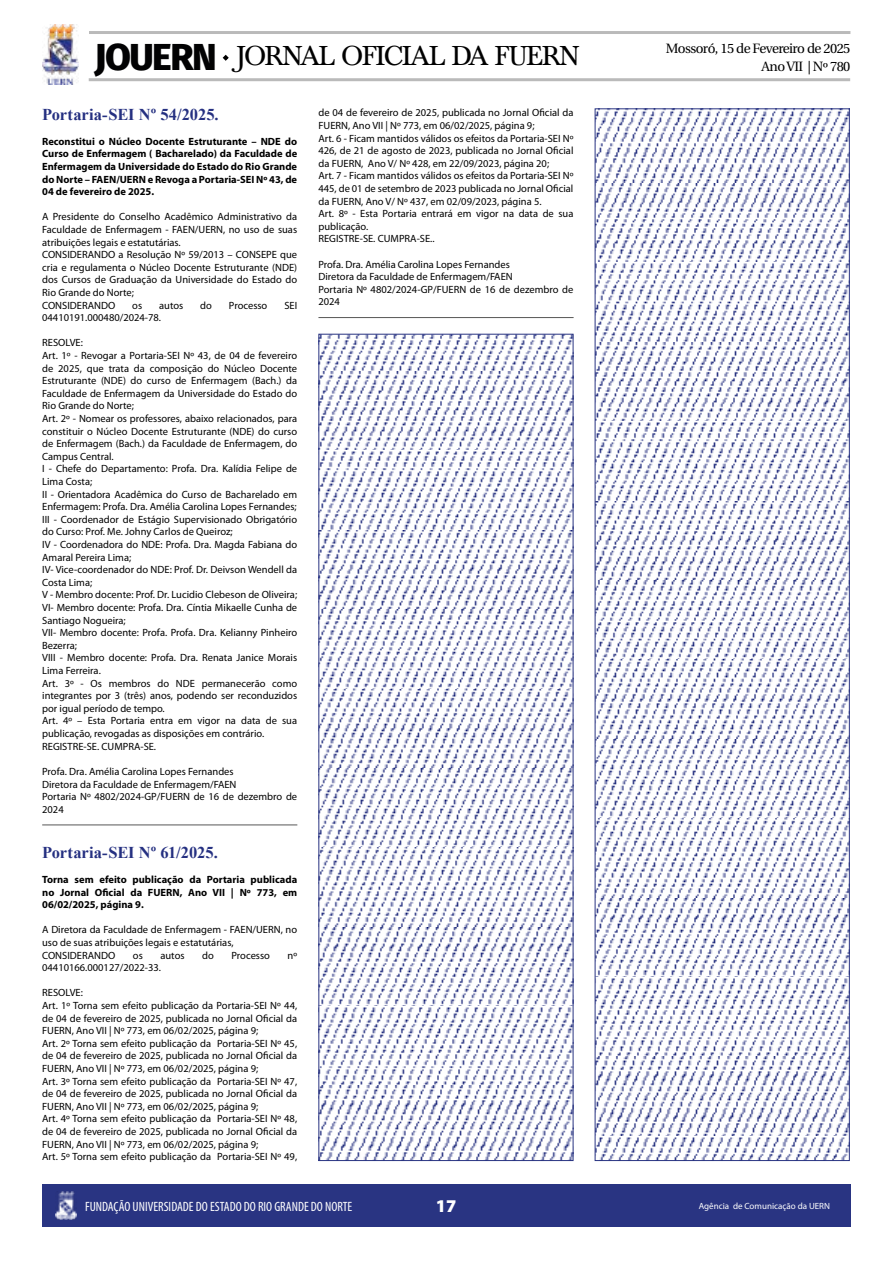
<style>
.page{position:relative;width:893px;height:1263px;background:#fff}
.page>*{position:absolute;margin:0;border:0;box-sizing:border-box;transform-origin:0 0}
.t1{font:800 37.5px "Fira Sans";letter-spacing:-.04em;color:#020203}
.t2{font:28.5px "Baskervald ADF Std";letter-spacing:-.04em;color:#000}
.t3{font:900 18px "Myriad Pro";color:#fff}
.t4{font:700 16.5px "Times New Roman";color:#253081}
.t5{font:condensed 13.5px "Myriad Pro";color:#fff}
.t6{font:13.5px "Heuristica";letter-spacing:-.04em;color:#000}
.t7{font:10.5px/12.6px "Myriad Pro";color:#000}
.t8{font:700 10.5px/12.6px "Myriad Pro";color:#000;text-align:justify}
.t9{font:9px "Myriad Pro";color:#fff}
</style>
<div class="page">
<img style="left:43px;top:25px;width:35px;height:59px">
<hr style="left:89px;top:31px;width:761px;height:3px;background:#878787">
<hr style="left:89px;top:78px;width:761px;height:3px;background:#878787">
<svg style="left:222px;top:54px;width:7px;height:7px"></svg>
<div style="left:43px;top:1184px;width:808px;height:43px;background:#293482"></div>
<img style="left:55px;top:1191px;width:21px;height:29px">
<hr style="left:42px;top:824px;width:255px;height:1px;background:#575756">
<hr style="left:318px;top:317px;width:256px;height:1px;background:#575756">
<img style="left:320px;top:336px;width:251px;height:823px">
<div style="left:318px;top:334px;width:255px;height:827px;border:1px solid #293482"></div>
<img style="left:597px;top:110px;width:251px;height:1049px">
<h1 class="t1" style="left:95px;top:25px;width:124px">JOUERN</h1>
<h2 class="t2" style="left:237px;top:40px;width:344px">JORNAL OFICIAL DA FUERN</h2>
<p class="t6" style="left:666px;top:38px;width:186px">Mossoró, 15 de Fevereiro de 2025</p>
<p class="t6" style="left:762px;top:56px;width:90px">Ano VII | Nº 780</p>
<h3 class="t4" style="left:42px;top:102px;width:178px">Portaria-SEI Nº 54/2025.</h3>
<p class="t8" style="left:42px;top:135px;width:256px">Reconstitui o Núcleo Docente Estruturante – NDE do Curso de Enfermagem ( Bacharelado) da Faculdade de Enfermagem da Universidade do Estado do Rio Grande do Norte – FAEN/UERN e Revoga a Portaria-SEI Nº 43, de 04 de fevereiro de 2025.</p>
<p class="t7" style="left:42px;top:210px;width:256px">A Presidente do Conselho Acadêmico Administrativo da Faculdade de Enfermagem - FAEN/UERN, no uso de suas atribuições legais e estatutárias.<br>CONSIDERANDO a Resolução Nº 59/2013 – CONSEPE que cria e regulamenta o Núcleo Docente Estruturante (NDE) dos Cursos de Graduação da Universidade do Estado do Rio Grande do Norte;<br>CONSIDERANDO</p>
<p class="t7" style="left:132px;top:299px;width:11px">os</p>
<p class="t7" style="left:159px;top:299px;width:26px">autos</p>
<p class="t7" style="left:200px;top:299px;width:13px">do</p>
<p class="t7" style="left:229px;top:299px;width:40px">Processo</p>
<p class="t7" style="left:284px;top:299px;width:14px">SEI</p>
<p class="t7" style="left:42px;top:311px;width:120px">04410191.000480/2024-78.</p>
<p class="t7" style="left:42px;top:336px;width:257px">RESOLVE:<br>Art. 1º - Revogar a Portaria-SEI Nº 43, de 04 de fevereiro de 2025, que trata da composição do Núcleo Docente Estruturante (NDE) do curso de Enfermagem (Bach.) da Faculdade de Enfermagem da Universidade do Estado do Rio Grande do Norte;<br>Art. 2º - Nomear os professores, abaixo relacionados, para constituir o Núcleo Docente Estruturante (NDE) do curso de Enfermagem (Bach.) da Faculdade de Enfermagem, do Campus Central.<br>I - Chefe do Departamento: Profa. Dra. Kalídia Felipe de Lima Costa;<br>II - Orientadora Acadêmica do Curso de Bacharelado em Enfermagem: Profa. Dra. Amélia Carolina Lopes Fernandes; III - Coordenador de Estágio Supervisionado Obrigatório do Curso: Prof. Me. Johny Carlos de Queiroz;<br>IV - Coordenadora do NDE: Profa. Dra. Magda Fabiana do Amaral Pereira Lima;<br>IV- Vice-coordenador do NDE: Prof. Dr. Deivson Wendell da Costa Lima;<br>V - Membro docente: Prof. Dr. Lucidio Clebeson de Oliveira; VI- Membro docente: Profa. Dra. Cíntia Mikaelle Cunha de Santiago Nogueira;<br>VII- Membro docente: Profa. Profa. Dra. Kelianny Pinheiro Bezerra;<br>VIII - Membro docente: Profa. Dra. Renata Janice Morais Lima Ferreira.<br>Art. 3º - Os membros do NDE permanecerão como integrantes por 3 (três) anos, podendo ser reconduzidos por igual período de tempo.<br>Art. 4º – Esta Portaria entra em vigor na data de sua publicação, revogadas as disposições em contrário.<br>REGISTRE-SE. CUMPRA-SE.</p>
<p class="t7" style="left:42px;top:765px;width:256px">Profa. Dra. Amélia Carolina Lopes Fernandes<br>Diretora da Faculdade de Enfermagem/FAEN<br>Portaria Nº 4802/2024-GP/FUERN de 16 de dezembro de 2024</p>
<h3 class="t4" style="left:42px;top:840px;width:177px">Portaria-SEI Nº 61/2025.</h3>
<p class="t8" style="left:42px;top:873px;width:257px">Torna sem efeito publicação da Portaria publicada no Jornal Oficial da FUERN, Ano VII | Nº 773, em 06/02/2025, página 9.</p>
<p class="t7" style="left:42px;top:923px;width:256px">A Diretora da Faculdade de Enfermagem - FAEN/UERN, no uso de suas atribuições legais e estatutárias,<br>CONSIDERANDO</p>
<p class="t7" style="left:133px;top:948px;width:11px">os</p>
<p class="t7" style="left:160px;top:948px;width:26px">autos</p>
<p class="t7" style="left:202px;top:948px;width:13px">do</p>
<p class="t7" style="left:232px;top:948px;width:40px">Processo</p>
<p class="t7" style="left:288px;top:948px;width:11px">nº</p>
<p class="t7" style="left:42px;top:961px;width:120px">04410166.000127/2022-33.</p>
<p class="t7" style="left:42px;top:986px;width:257px">RESOLVE:<br>Art. 1º Torna sem efeito publicação da Portaria-SEI Nº 44, de 04 de fevereiro de 2025, publicada no Jornal Oficial da FUERN, Ano VII | Nº 773, em 06/02/2025, página 9;<br>Art. 2º Torna sem efeito publicação da Portaria-SEI Nº 45, de 04 de fevereiro de 2025, publicada no Jornal Oficial da FUERN, Ano VII | Nº 773, em 06/02/2025, página 9;<br>Art. 3º Torna sem efeito publicação da Portaria-SEI Nº 47, de 04 de fevereiro de 2025, publicada no Jornal Oficial da FUERN, Ano VII | Nº 773, em 06/02/2025, página 9;<br>Art. 4º Torna sem efeito publicação da Portaria-SEI Nº 48, de 04 de fevereiro de 2025, publicada no Jornal Oficial da FUERN, Ano VII | Nº 773, em 06/02/2025, página 9;<br>Art. 5º Torna sem efeito publicação da Portaria-SEI Nº 49,</p>
<p class="t7" style="left:318px;top:106px;width:257px">de 04 de fevereiro de 2025, publicada no Jornal Oficial da FUERN, Ano VII | Nº 773, em 06/02/2025, página 9;<br>Art. 6 - Ficam mantidos válidos os efeitos da Portaria-SEI Nº 426, de 21 de agosto de 2023, publicada no Jornal Oficial da FUERN, Ano V/ Nº 428, em 22/09/2023, página 20;<br>Art. 7 - Ficam mantidos válidos os efeitos da Portaria-SEI Nº 445, de 01 de setembro de 2023 publicada no Jornal Oficial da FUERN, Ano V/ Nº 437, em 02/09/2023, página 5.<br>Art. 8º - Esta Portaria entrará em vigor na data de sua publicação.<br>REGISTRE-SE. CUMPRA-SE..</p>
<p class="t7" style="left:318px;top:258px;width:256px">Profa. Dra. Amélia Carolina Lopes Fernandes<br>Diretora da Faculdade de Enfermagem/FAEN<br>Portaria Nº 4802/2024-GP/FUERN de 16 de dezembro de 2024</p>
<p class="t5" style="left:85px;top:1198px;width:269px">FUNDAÇÃO UNIVERSIDADE DO ESTADO DO RIO GRANDE DO NORTE</p>
<h3 class="t3" style="left:436px;top:1194px;width:22px">17</h3>
<p class="t9" style="left:699px;top:1200px;width:133px">Agência de Comunicação da UERN</p>
</div>
